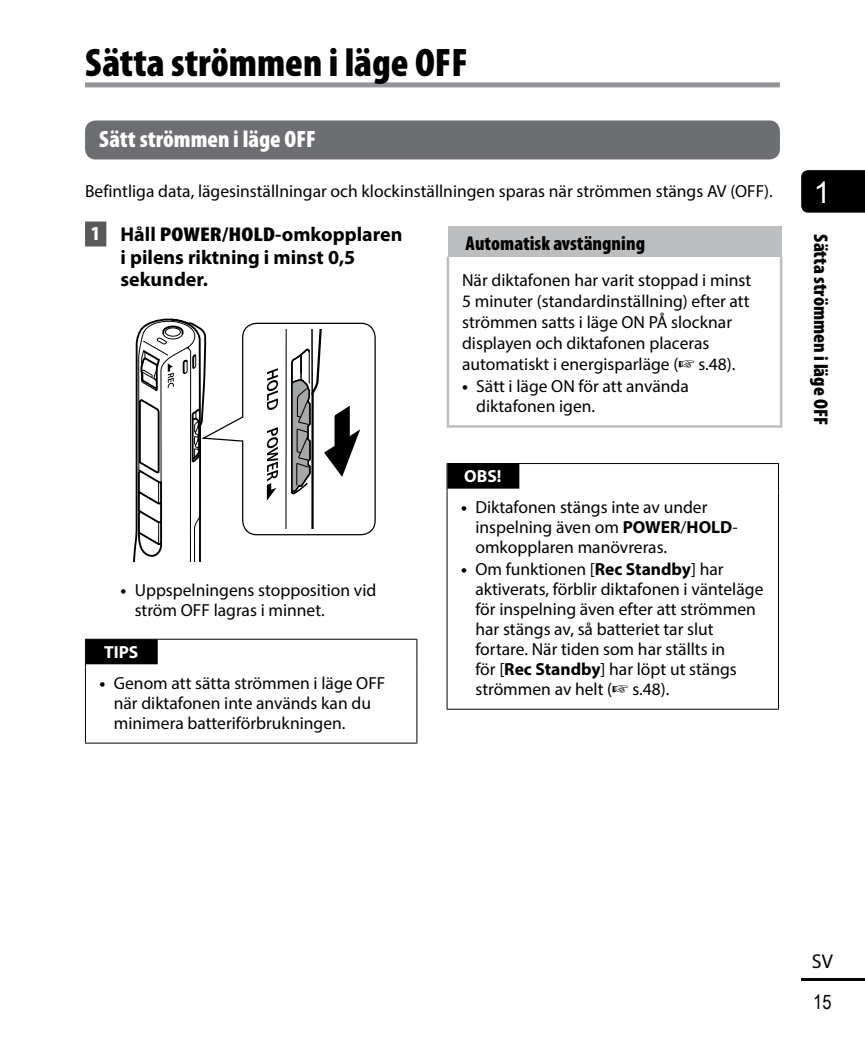
<style>
.page{position:relative;width:865px;height:1049px;background:#fff}
.page>*{position:absolute;margin:0;border:0;box-sizing:border-box;transform-origin:0 0}
.t1{font:900 condensed 40px "Myriad Pro";color:#000}
.t2{font:30px "Arial";color:#fff}
.t3{font:900 condensed 23.75px "Myriad Pro";color:#fff}
.t4{font:700 20px/22.5px "Myriad Pro";color:#000}
.t5{font:900 condensed 20px "Myriad Pro";color:#000}
.t6{font:20px "Arial Narrow";color:#000}
.t7{font:20px "Myriad Pro";color:#000}
.t8{font:17.5px/20px "Myriad Pro";color:#000}
.t9{font:700 17.5px "Myriad Pro";color:#fff}
.s1{font-weight:900;font-stretch:condensed;color:#fff}
.s2{font-weight:900;font-stretch:condensed}
.s3{font-weight:700}
</style>
<div class="page">
<div style="left:801px;top:170px;width:64px;height:43px;background:#000"></div>
<hr style="left:801px;top:978px;width:64px;height:3px;background:#000">
<div style="left:85px;top:120px;width:695px;height:39px;background:#6d6e71;border-radius:11px"></div>
<div style="left:85px;top:221px;width:21px;height:25px;background:#58595b"></div>
<div style="left:242px;top:323px;width:134px;height:212px;border:1px solid #000;border-radius:14px"></div>
<svg style="left:133px;top:318px;width:112px;height:244px"></svg>
<svg style="left:266px;top:330px;width:94px;height:198px"></svg>
<svg style="left:85px;top:639px;width:1px;height:28px"></svg>
<svg style="left:416px;top:639px;width:1px;height:28px"></svg>
<hr style="left:85px;top:667px;width:1px;height:76px;background:#000">
<hr style="left:416px;top:667px;width:1px;height:76px;background:#000">
<hr style="left:85px;top:743px;width:332px;height:1px;background:#000">
<hr style="left:86px;top:639px;width:330px;height:1px;background:#000">
<div style="left:86px;top:639px;width:72px;height:25px;background:#000"></div>
<div style="left:448px;top:226px;width:333px;height:31px;background:#bcbec0"></div>
<hr style="left:446px;top:257px;width:3px;height:168px;background:#bcbec0">
<hr style="left:780px;top:257px;width:2px;height:168px;background:#bcbec0">
<hr style="left:446px;top:425px;width:336px;height:3px;background:#bcbec0">
<svg style="left:446px;top:463px;width:1px;height:28px"></svg>
<svg style="left:778px;top:463px;width:1px;height:28px"></svg>
<hr style="left:446px;top:491px;width:1px;height:218px;background:#000">
<hr style="left:778px;top:491px;width:1px;height:218px;background:#000">
<hr style="left:446px;top:709px;width:333px;height:1px;background:#000">
<hr style="left:447px;top:463px;width:331px;height:1px;background:#000">
<div style="left:447px;top:464px;width:72px;height:25px;background:#000"></div>
<div style="left:85px;top:82px;width:695px;height:5px;background:#939598"></div>
<h1 class="t1" style="left:85px;top:37px;width:384px">Sätta strömmen i läge OFF</h1>
<h3 class="t3" style="left:99px;top:124px;width:218px">Sätt strömmen i läge OFF</h3>
<p class="t8" style="left:85px;top:181px;width:689px">Befintliga data, lägesinställningar och klockinställningen sparas när strömmen stängs AV (OFF).</p>
<p class="t4" style="left:120px;top:222px;width:283px;text-indent:-29px"><span class="s1">1</span> Håll <span class="s2">POWER</span>/<span class="s2">HOLD</span>-omkopplaren i pilens riktning i minst 0,5 sekunder.</p>
<p class="t5" style="left:465px;top:230px;width:181px">Automatisk avstängning</p>
<p class="t8" style="left:462px;top:269px;width:291px;line-height:21.2px">När diktafonen har varit stoppad i minst 5 minuter (standardinställning) efter att strömmen satts i läge ON PÅ slocknar displayen och diktafonen placeras automatiskt i energisparläge (☞ s.48).</p>
<p class="t8" style="left:476px;top:376px;width:214px;text-indent:-14px"><span class="s3">•</span> Sätt i läge ON för att använda diktafonen igen.</p>
<p class="t8" style="left:135px;top:580px;width:243px;text-indent:-14px"><span class="s3">•</span> Uppspelningens stopposition vid ström OFF lagras i minnet.</p>
<p class="t9" style="left:104px;top:641px;width:36px">TIPS</p>
<p class="t8" style="left:114px;top:673px;width:273px;text-indent:-14px"><span class="s3">•</span> Genom att sätta strömmen i läge OFF när diktafonen inte används kan du minimera batteriförbrukningen.</p>
<p class="t9" style="left:464px;top:465px;width:39px">OBS!</p>
<p class="t8" style="left:475px;top:497px;width:264px;text-indent:-14px"><span class="s3">•</span> Diktafonen stängs inte av under inspelning även om <span class="s3">POWER</span>/<span class="s3">HOLD&shy;</span>omkopplaren manövreras.</p>
<p class="t8" style="left:475px;top:559px;width:289px;text-indent:-14px"><span class="s3">•</span> Om funktionen [<span class="s3">Rec Standby</span>] har aktiverats, förblir diktafonen i vänteläge för inspelning även efter att strömmen har stängs av, så batteriet tar slut fortare. När tiden som har ställts in<br>för [<span class="s3">Rec Standby</span>] har löpt ut stängs strömmen av helt (☞ s.48).</p>
<h2 class="t2" style="left:814px;top:173px;width:18px">1</h2>
<p class="t5" style="left:833px;top:234px;width:193px;rotate:90deg">Sätta strömmen i läge OFF</p>
<p class="t7" style="left:812px;top:948px;width:23px">SV</p>
<p class="t6" style="left:813px;top:988px;width:20px">15</p>
</div>
